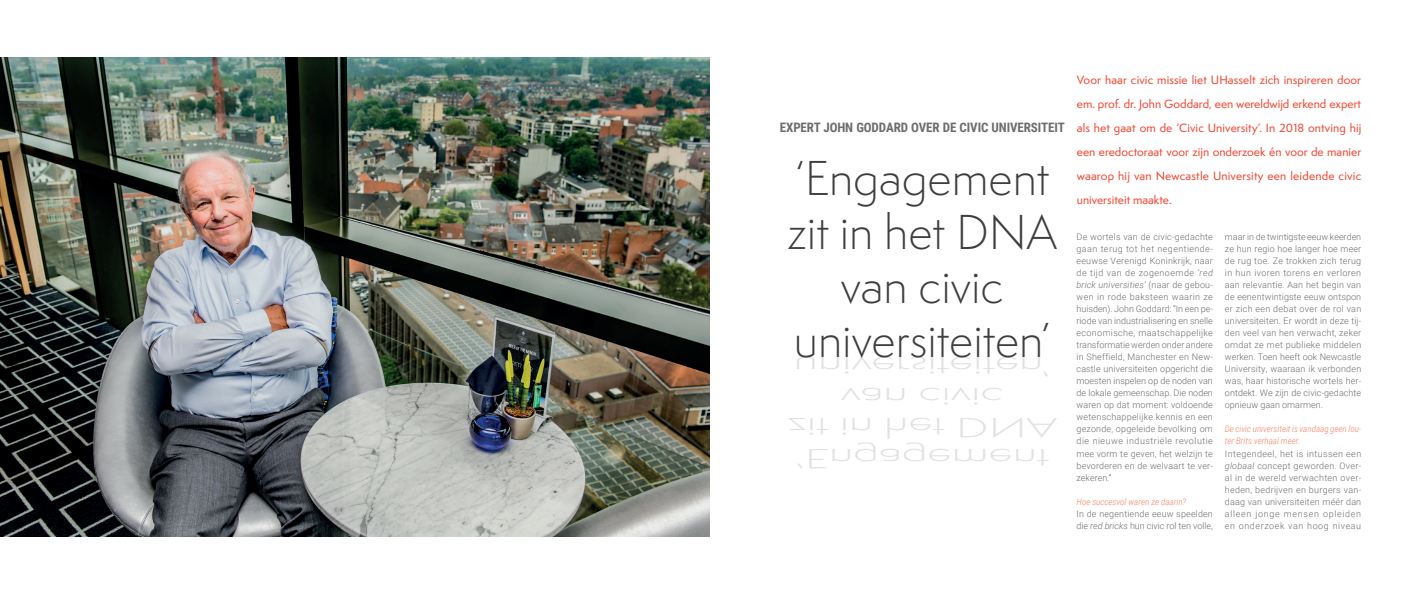
<style>
.page{position:relative;width:1418px;height:596px;background:#fff}
.page>*{position:absolute;margin:0;border:0;box-sizing:border-box;transform-origin:0 0}
.t1{font:300 45px/54px "Semplicita Pro";color:#3e3e3f;text-align:center}
.t2{font:700 13px "Roboto Condensed";letter-spacing:-.01em;color:#6c6d70}
.t3{font:500 11px/24px "Semplicita Pro";letter-spacing:.015em;color:#ef4835;text-align:justify}
.t4{font:300 9px/12px "Roboto";letter-spacing:.015em;color:#6c6d70;text-align:justify}
.t5{font:italic 300 9px/12px "Roboto Condensed";color:#f48265}
.s1{font-style:italic}
</style>
<div class="page">
<img style="left:0;top:57px;width:709px;height:478px">
<h2 class="t2" style="left:780px;top:118px;width:286px">EXPERT JOHN GODDARD OVER DE CIVIC UNIVERSITEIT</h2>
<h1 class="t1" style="left:787px;top:151px;width:271px">‘Engagement zit in het DNA van civic universiteiten’</h1>
<p class="t3" style="left:1076px;top:68px;width:286px">Voor haar civic missie liet UHasselt zich inspireren door em. prof. dr. John Goddard, een wereldwijd erkend expert als het gaat om de ‘Civic University’. In 2018 ontving hij een eredoctoraat voor zijn onderzoek én voor de manier waarop hij van Newcastle University een leidende civic universiteit maakte.</p>
<p class="t4" style="left:1224px;top:230px;width:138px">maar in de twintigste eeuw keerden ze hun regio hoe langer hoe meer de rug toe. Ze trokken zich terug in hun ivoren torens en verloren aan relevantie. Aan het begin van de eenentwintigste eeuw ontspon er zich een debat over de rol van universiteiten. Er wordt in deze tij&shy;den veel van hen verwacht, zeker omdat ze met publieke middelen werken. Toen heeft ook Newcastle University, waaraan ik verbonden was, haar historische wortels her&shy;ontdekt. We zijn de civic-gedachte opnieuw gaan omarmen.</p>
<p class="t5" style="left:1224px;top:422px;width:138px">De civic universiteit is vandaag geen lou&shy;ter Brits verhaal meer.</p>
<p class="t4" style="left:1224px;top:446px;width:138px">Integendeel, het is intussen een <span class="s1">globaal</span> concept geworden. Over&shy;al in de wereld verwachten over&shy;heden, bedrijven en burgers van&shy;daag van universiteiten méér dan alleen jonge mensen opleiden en onderzoek van hoog niveau</p>
<p class="t4" style="left:1076px;top:230px;width:138px">De wortels van de civic-gedachte gaan terug tot het negentiende&shy;eeuwse Verenigd Koninkrijk, naar de tijd van de zogenoemde <span class="s1">‘red brick universities’</span> (naar de gebou&shy;wen in rode baksteen waarin ze huisden). John Goddard: “In een pe&shy;riode van industrialisering en snelle economische, maatschappelijke transformatie werden onder andere in Sheffield, Manchester en New&shy;castle universiteiten opgericht die moesten inspelen op de noden van de lokale gemeenschap. Die noden waren op dat moment: voldoende wetenschappelijke kennis en een gezonde, opgeleide bevolking om die nieuwe industriële revolutie mee vorm te geven, het welzijn te bevorderen en de welvaart te ver&shy;zekeren.”</p>
<p class="t5" style="left:1076px;top:494px;width:111px">Hoe succesvol waren ze daarin?</p>
<p class="t4" style="left:1076px;top:506px;width:138px">In de negentiende eeuw speelden die <span class="s1">red bricks</span> hun civic rol ten volle,</p>
</div>
